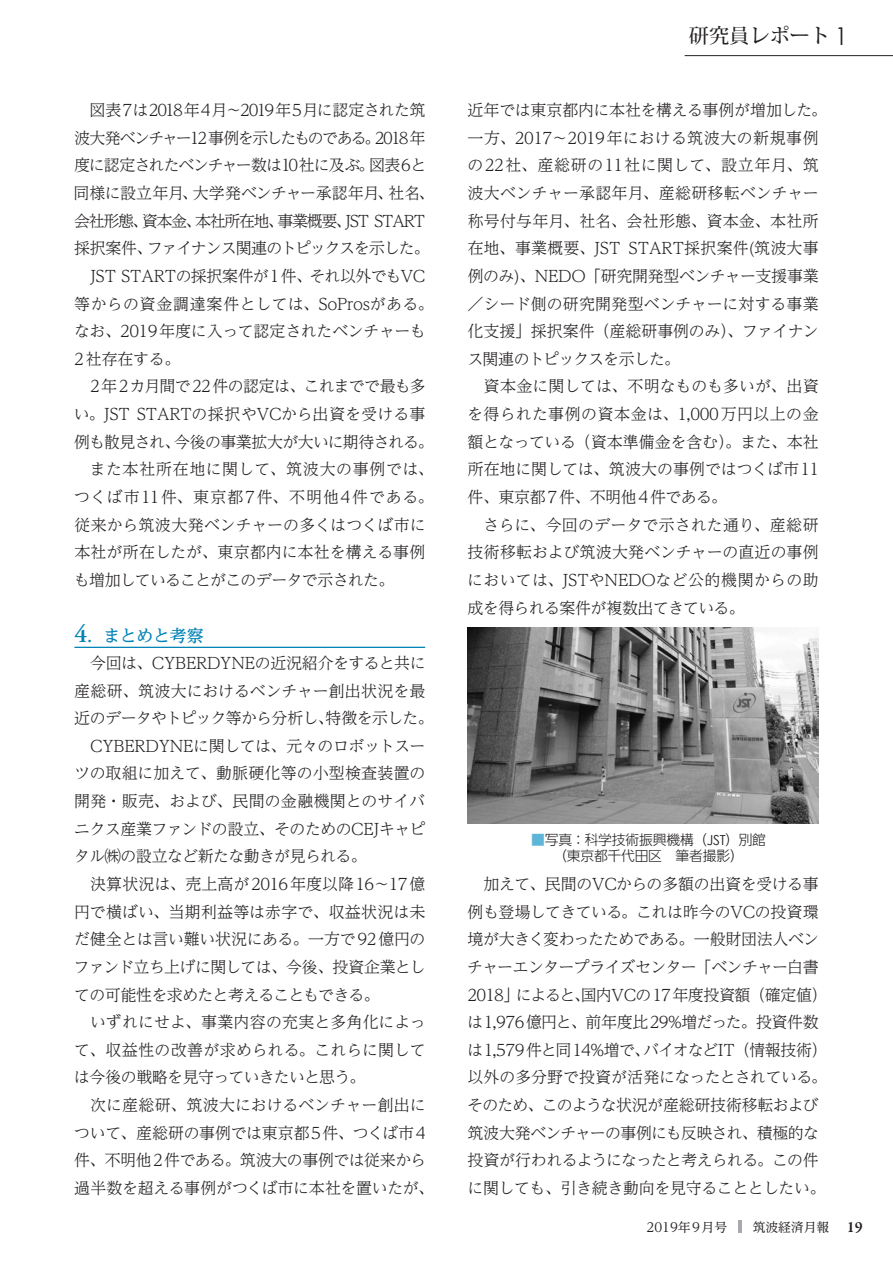
<style>
.page{position:relative;width:893px;height:1263px;background:#fff}
.page>*{position:absolute;margin:0;border:0;box-sizing:border-box;transform-origin:0 0}
.t1{font:500 20.25px "Koz Min Pro";color:#231f20}
.t2{font:500 16.95px "UD Reimin Pr 6 N";letter-spacing:-.025em;color:#0083b6}
.t3{font:300 15.9px/27.6px "UD Reimin Pr 6 N";letter-spacing:-.02em;color:#231f20;text-align:justify}
.t4{font:300 15.9px "UD Reimin Pr 6 N";letter-spacing:.01em;color:#231f20}
.t5{font:300 15.9px "UD Reimin Pr 6 N";letter-spacing:-.045em;color:#231f20}
.t6{font:300 15.9px "UD Reimin Pr 6 N";color:#231f20}
.t7{font:300 15.9px "UD Reimin Pr 6 N";letter-spacing:-.04em;color:#231f20}
.t8{font:300 15.9px "UD Reimin Pr 6 N";letter-spacing:.005em;color:#231f20}
.t9{font:300 15.9px "UD Reimin Pr 6 N";letter-spacing:-.085em;color:#231f20}
.t10{font:300 15.9px "UD Reimin Pr 6 N";letter-spacing:-.11em;color:#231f20}
.t11{font:300 15.9px "UD Reimin Pr 6 N";letter-spacing:-.055em;color:#231f20}
.t12{font:300 15.9px "UD Reimin Pr 6 N";letter-spacing:.015em;color:#231f20}
.t13{font:300 15.9px "UD Reimin Pr 6 N";letter-spacing:-.065em;color:#231f20}
.t14{font:300 15.9px "UD Reimin Pr 6 N";letter-spacing:.075em;color:#231f20}
.t15{font:300 15.9px "UD Reimin Pr 6 N";letter-spacing:-.05em;color:#231f20}
.t16{font:300 15.9px "UD Reimin Pr 6 N";letter-spacing:.035em;color:#231f20}
.t17{font:300 13.8px/15.9px "UD Shin Go Pro";letter-spacing:-.015em;color:#231f20;text-align:center}
.t18{font:12.75px "UD Reimin Pr 6 N";color:#231f20}
.s1{font-family:"Adobe Garamond Pro";font-weight:600;font-size:25.5px}
.s2{font-family:"Century Gothic";font-weight:400;font-size:24.6px}
.s3{color:#5eb5d7}
.s4{font-family:"Century Gothic";font-weight:400}
.s5{font-family:"Garamond Premr Pro";font-weight:600;font-size:15.9px}
</style>
<div class="page">
<svg style="left:738px;top:1220px;width:3px;height:13px"></svg>
<hr style="left:685px;top:55px;width:208px;height:1px;background:#231f20">
<img style="left:468px;top:627px;width:351px;height:197px">
<hr style="left:74px;top:647px;width:351px;height:1px;background:#0083b6">
<p class="t3" style="left:90px;top:96px;width:337px">図表7は2018年4月～2019年5月に認定された筑</p>
<p class="t10" style="left:74px;top:125px;width:353px">波大発ベンチャー12 事例を示したものである。2018 年</p>
<p class="t11" style="left:74px;top:152px;width:354px">度に認定されたベンチャー数は10社に及ぶ。図表6と</p>
<p class="t3" style="left:74px;top:179px;width:362px">同様に設立年月、大学発ベンチャー承認年月、社名、</p>
<p class="t9" style="left:74px;top:208px;width:353px">会社形態、資本金、本社所在地、事業概要、JST START</p>
<p class="t13" style="left:74px;top:235px;width:357px">採択案件、ファイナンス関連のトピックスを示した。</p>
<p class="t3" style="left:90px;top:262px;width:337px">JST STARTの採択案件が1件、それ以外でもVC</p>
<p class="t12" style="left:74px;top:291px;width:361px">等からの資金調達案件としては、SoProsがある。</p>
<p class="t3" style="left:74px;top:317px;width:353px">なお、2019年度に入って認定されたベンチャーも</p>
<p class="t3" style="left:74px;top:344px;width:108px">2社存在する。</p>
<p class="t7" style="left:90px;top:373px;width:337px">2年2カ月間で22件の認定は、これまでで最も多</p>
<p class="t3" style="left:74px;top:400px;width:353px">い。JST STARTの採択やVCから出資を受ける事</p>
<p class="t5" style="left:74px;top:429px;width:361px">例も散見され、今後の事業拡大が大いに期待される。</p>
<p class="t16" style="left:90px;top:456px;width:345px">また本社所在地に関して、筑波大の事例では、</p>
<p class="t14" style="left:74px;top:484px;width:361px">つくば市11件、東京都7件、不明他4件である。</p>
<p class="t8" style="left:74px;top:512px;width:353px">従来から筑波大発ベンチャーの多くはつくば市に</p>
<p class="t6" style="left:74px;top:539px;width:353px">本社が所在したが、東京都内に本社を構える事例</p>
<p class="t15" style="left:74px;top:567px;width:338px">も増加していることがこのデータで示された。　</p>
<p class="t2" style="left:74px;top:621px;width:131px"><span class="s1">4</span>．まとめと考察</p>
<p class="t3" style="left:90px;top:648px;width:337px">今回は、CYBERDYNEの近況紹介をすると共に</p>
<p class="t6" style="left:74px;top:678px;width:353px">産総研、筑波大におけるベンチャー創出状況を最</p>
<p class="t5" style="left:74px;top:705px;width:361px">近のデータやトピック等から分析し、特徴を示した。</p>
<p class="t3" style="left:90px;top:731px;width:337px">CYBERDYNEに関しては、元々のロボットスー</p>
<p class="t4" style="left:74px;top:760px;width:353px">ツの取組に加えて、動脈硬化等の小型検査装置の</p>
<p class="t4" style="left:74px;top:788px;width:353px">開発・販売、および、民間の金融機関とのサイバ</p>
<p class="t3" style="left:74px;top:814px;width:353px">ニクス産業ファンドの設立、そのためのCEJキャピ</p>
<p class="t7" style="left:74px;top:843px;width:294px">タル㈱の設立など新たな動きが見られる。</p>
<p class="t4" style="left:90px;top:871px;width:337px">決算状況は、売上高が2016年度以降16～17億</p>
<p class="t4" style="left:74px;top:899px;width:353px">円で横ばい、当期利益等は赤字で、収益状況は未</p>
<p class="t3" style="left:74px;top:925px;width:353px">だ健全とは言い難い状況にある。一方で92億円の</p>
<p class="t5" style="left:74px;top:954px;width:353px">ファンド立ち上げに関しては、今後、投資企業とし</p>
<p class="t5" style="left:74px;top:981px;width:307px">ての可能性を求めたと考えることもできる。</p>
<p class="t8" style="left:90px;top:1009px;width:337px">いずれにせよ、事業内容の充実と多角化によっ</p>
<p class="t4" style="left:74px;top:1037px;width:353px">て、収益性の改善が求められる。これらに関して</p>
<p class="t7" style="left:74px;top:1064px;width:293px">は今後の戦略を見守っていきたいと思う。</p>
<p class="t6" style="left:90px;top:1092px;width:337px">次に産総研、筑波大におけるベンチャー創出に</p>
<p class="t3" style="left:74px;top:1118px;width:353px">ついて、産総研の事例では東京都5件、つくば市4</p>
<p class="t3" style="left:74px;top:1146px;width:353px">件、不明他2件である。筑波大の事例では従来から</p>
<p class="t3" style="left:74px;top:1173px;width:361px">過半数を超える事例がつくば市に本社を置いたが、</p>
<p class="t1" style="left:689px;top:21px;width:160px">研究員レポート <span class="s2">1</span></p>
<p class="t3" style="left:467px;top:96px;width:361px;text-align:left">近年では東京都内に本社を構える事例が増加した。一方、2017～2019年における筑波大の新規事例の22社、産総研の11社に関して、設立年月、筑波大ベンチャー承認年月、産総研移転ベンチャー称号付与年月、社名、会社形態、資本金、本社所在地、事業概要、JST START採択案件(筑波大事例のみ)、NEDO「研究開発型ベンチャー支援事業／シード側の研究開発型ベンチャーに対する事業化支援」採択案件（産総研事例のみ）、ファイナンス関連のトピックスを示した。</p>
<p class="t3" style="left:467px;top:372px;width:353px;text-indent:16px">資本金に関しては、不明なものも多いが、出資を得られた事例の資本金は、1,000万円以上の金額となっている（資本準備金を含む）。また、本社所在地に関しては、筑波大の事例ではつくば市11件、東京都7件、不明他4件である。</p>
<p class="t3" style="left:467px;top:510px;width:353px;text-indent:16px">さらに、今回のデータで示された通り、産総研技術移転および筑波大発ベンチャーの直近の事例においては、JSTやNEDOなど公的機関からの助成を得られる案件が複数出てきている。</p>
<p class="t17" style="left:531px;top:831px;width:236px"><span class="s3">■</span>写真：科学技術振興機構（<span class="s4">JST</span>）別館（東京都千代田区　筆者撮影）</p>
<p class="t3" style="left:467px;top:869px;width:362px;text-align:center">加えて、民間のVCからの多額の出資を受ける事<br>例も登場してきている。これは昨今のVCの投資環境が大きく変わったためである。一般財団法人ベンチャーエンタープライズセンター「ベンチャー白書<br>2018」によると、国内VCの17年度投資額（確定値）は1,976億円と、前年度比29%増だった。投資件数は1,579件と同14%増で、バイオなどIT（情報技術）以外の多分野で投資が活発になったとされている。そのため、このような状況が産総研技術移転および筑波大発ベンチャーの事例にも反映され、積極的な投資が行われるようになったと考えられる。この件に関しても、引き続き動向を見守ることとしたい。</p>
<p class="t18" style="left:647px;top:1216px;width:217px">2019年 9月号　　筑波経済月報 <span class="s5">19</span></p>
</div>
